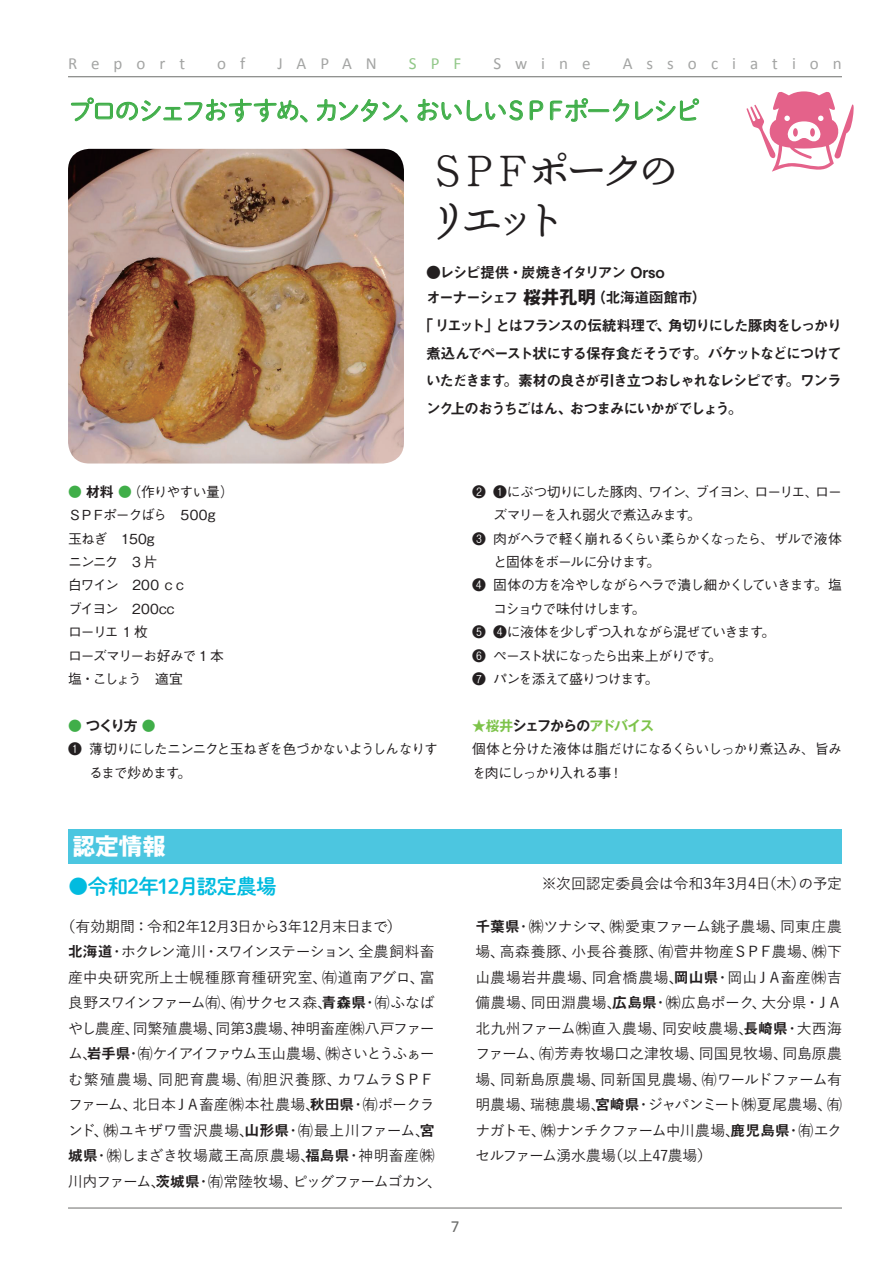
<style>
.page{position:relative;width:893px;height:1263px;background:#fff}
.page>*{position:absolute;margin:0;border:0;box-sizing:border-box;transform-origin:0 0}
.t1{font:44.7px/48.9px "Marumin Old 90 pv RKSJ H";letter-spacing:-.23em;color:#231f20}
.t2{font:25.5px "Shuei M Go Std L";letter-spacing:-.13em;color:#40ae49}
.t3{font:700 23.4px "Gothic MB101 Pro";color:#fff}
.t4{font:20.4px "Shuei M Go Std B";letter-spacing:-.045em;color:#02bbdf}
.t5{font:16.95px "Calibri";letter-spacing:.825em;color:#a4a5a4}
.t6{font:16.95px "Calibri";color:#92c889}
.t7{font:16.95px "Calibri";color:#6c6d6b}
.t8{font:500 14.85px/25.5px "Yu Go";letter-spacing:-.03em;color:#231f20}
.t9{font:14.85px/27.6px "Midashi Go Pro MB31";letter-spacing:-.1em;color:#231f20}
.t10{font:500 13.8px/23.4px "Gothic BBB Pro";letter-spacing:-.075em;color:#231f20}
.t11{font:500 13.8px "Gothic BBB Pro";letter-spacing:-.095em;color:#231f20}
.t12{font:700 13.8px "Gothic MB101 Pro De";letter-spacing:-.055em;color:#7dc34a}
.t13{font:700 13.8px "Gothic MB101 Pro De";color:#231f20}
.s1{font-family:"Gothic MB101 Pro";font-weight:700;font-size:18px}
.s2{font-family:"Gothic MB101 Pro De";font-weight:700;color:#40ae49}
.s3{font-family:"Gothic MB101 Pro De";font-weight:700}
.s4{color:#40ae49}
.s5{color:#231f20}
.s6{font-family:"Midashi Go Pro MB31";font-weight:400}
</style>
<div class="page">
<hr style="left:68px;top:1208px;width:774px;height:1px;background:#6c6d6b">
<hr style="left:68px;top:76px;width:774px;height:1px;background:#6c6d6b">
<svg style="left:746px;top:91px;width:108px;height:81px"></svg>
<div style="left:793px;top:128px;width:5px;height:9px;background:#e4628a;border-radius:50%"></div>
<div style="left:810px;top:128px;width:5px;height:9px;background:#e4628a;border-radius:50%"></div>
<div style="left:68px;top:829px;width:774px;height:34px;background:#4cc6e0"></div>
<svg style="left:71px;top:97px;width:237px;height:26px"></svg>
<svg style="left:317px;top:99px;width:91px;height:24px"></svg>
<svg style="left:417px;top:98px;width:106px;height:23px"></svg>
<svg style="left:529px;top:100px;width:15px;height:21px"></svg>
<svg style="left:550px;top:98px;width:38px;height:24px"></svg>
<div style="left:588px;top:109px;width:21px;height:3px;border:1px solid #40ae49"></div>
<svg style="left:613px;top:98px;width:86px;height:24px"></svg>
<img style="left:68px;top:149px;width:336px;height:314px">
<p class="t5" style="left:68px;top:53px;width:119px">Report</p>
<p class="t5" style="left:217px;top:53px;width:30px">o f</p>
<p class="t5" style="left:277px;top:53px;width:101px">JAPAN</p>
<p class="t6" style="left:409px;top:53px;width:54px">SPF</p>
<p class="t5" style="left:493px;top:53px;width:99px">Swine</p>
<p class="t5" style="left:623px;top:53px;width:221px">Association</p>
<h2 class="t2" style="left:68px;top:92px;width:634px">プロのシェフおすすめ、カンタン、おいしいＳＰＦポークレシピ</h2>
<h1 class="t1" style="left:426px;top:146px;width:256px">ＳＰＦポークのリエット</h1>
<p class="t9" style="left:426px;top:258px;width:282px;line-height:25px">●レシピ提供・炭焼きイタリアン Orso<br>オーナーシェフ <span class="s1">桜井孔明</span>（北海道函館市）</p>
<p class="t9" style="left:426px;top:310px;width:417px;text-align:justify;text-indent:-7px">「リエット」とはフランスの伝統料理で、角切りにした豚肉をしっかり煮込んでペースト状にする保存食だそうです。バケットなどにつけていただきます。素材の良さが引き立つおしゃれなレシピです。ワンランク上のおうちごはん、おつまみにいかがでしょう。</p>
<p class="t10" style="left:68px;top:478px;width:167px"><span class="s2">●</span> <span class="s3">材料</span> <span class="s2">●</span>（作りやすい量）<br>ＳＰＦポークばら　500g<br>玉ねぎ　150g<br>ニンニク　3 片<br>白ワイン　200 ｃｃ<br>ブイヨン　200cc<br>ローリエ 1 枚<br>ローズマリーお好みで 1 本塩・こしょう　適宜</p>
<p class="t13" style="left:68px;top:714px;width:89px"><span class="s4">●</span> つくり方 <span class="s4">●</span></p>
<p class="t10" style="left:89px;top:735px;width:350px;text-indent:-21px">❶ 薄切りにしたニンニクと玉ねぎを色づかないようしんなりするまで炒めます。</p>
<h3 class="t3" style="left:72px;top:827px;width:95px">認定情報</h3>
<p class="t11" style="left:472px;top:481px;width:371px">❷ ❶にぶつ切りにした豚肉、ワイン、ブイヨン、ローリエ、ロー</p>
<p class="t10" style="left:493px;top:502px;width:209px">ズマリーを入れ弱火で煮込みます。</p>
<p class="t10" style="left:472px;top:525px;width:371px">❸ 肉がヘラで軽く崩れるくらい柔らかくなったら、ザルで液体</p>
<p class="t10" style="left:493px;top:548px;width:169px">と固体をボールに分けます。</p>
<p class="t10" style="left:472px;top:572px;width:371px">❹ 固体の方を冷やしながらヘラで潰し細かくしていきます。塩</p>
<p class="t10" style="left:493px;top:595px;width:154px">コショウで味付けします。</p>
<p class="t10" style="left:472px;top:619px;width:305px">❺ ❹に液体を少しずつ入れながら混ぜていきます。</p>
<p class="t10" style="left:472px;top:642px;width:252px">❻ ペースト状になったら出来上がりです。</p>
<p class="t10" style="left:472px;top:665px;width:188px">❼ パンを添えて盛りつけます。</p>
<p class="t12" style="left:472px;top:714px;width:183px">★桜井<span class="s5">シェフからの</span>アドバイス</p>
<p class="t10" style="left:472px;top:735px;width:371px">個体と分けた液体は脂だけになるくらいしっかり煮込み、旨みを肉にしっかり入れる事！</p>
<h3 class="t4" style="left:68px;top:871px;width:210px">●令和2年12月認定農場</h3>
<p class="t8" style="left:542px;top:869px;width:302px">※次回認定委員会は令和3年3月4日（木）の予定</p>
<p class="t8" style="left:68px;top:911px;width:375px;text-indent:-7px">（有効期間：令和2年12月3日から3年12月末日まで）<br><span class="s6">北海道</span>・ホクレン滝川・スワインステーション、全農飼料畜産中央研究所上士幌種豚育種研究室、㈲道南アグロ、富良野スワインファーム㈲、㈲サクセス森、<span class="s6">青森県</span>・㈲ふなばやし農産、同繁殖農場、同第3農場、神明畜産㈱八戸ファーム、<span class="s6">岩手県</span>・㈲ケイアイファウム玉山農場、㈱さいとうふぁーむ繁殖農場、同肥育農場、㈲胆沢養豚、カワムラＳＰＦファーム、北日本ＪＡ畜産㈱本社農場、<span class="s6">秋田県</span>・㈲ポークランド、㈱ユキザワ雪沢農場、<span class="s6">山形県</span>・㈲最上川ファーム、<span class="s6">宮城県</span>・㈱しまざき牧場蔵王高原農場、<span class="s6">福島県</span>・神明畜産㈱川内ファーム、<span class="s6">茨城県</span>・㈲常陸牧場、ピッグファームゴカン、</p>
<p class="t8" style="left:475px;top:911px;width:368px;text-align:justify"><span class="s6">千葉県</span>・㈱ツナシマ、㈱愛東ファーム銚子農場、同東庄農場、高森養豚、小長谷養豚、㈲菅井物産ＳＰＦ農場、㈱下山農場岩井農場、同倉橋農場、<span class="s6">岡山県</span>・岡山ＪＡ畜産㈱吉備農場、同田淵農場、<span class="s6">広島県</span>・㈱広島ポーク、大分県・ＪＡ北九州ファーム㈱直入農場、同安岐農場、<span class="s6">長崎県</span>・大西海ファーム、㈲芳寿牧場口之津牧場、同国見牧場、同島原農場、同新島原農場、同新国見農場、㈲ワールドファーム有明農場、瑞穂農場、<span class="s6">宮崎県</span>・ジャパンミート㈱夏尾農場、㈲ナガトモ、㈱ナンチクファーム中川農場、<span class="s6">鹿児島県</span>・㈲エクセルファーム湧水農場（以上47農場）</p>
<p class="t7" style="left:451px;top:1216px;width:10px">7</p>
</div>
